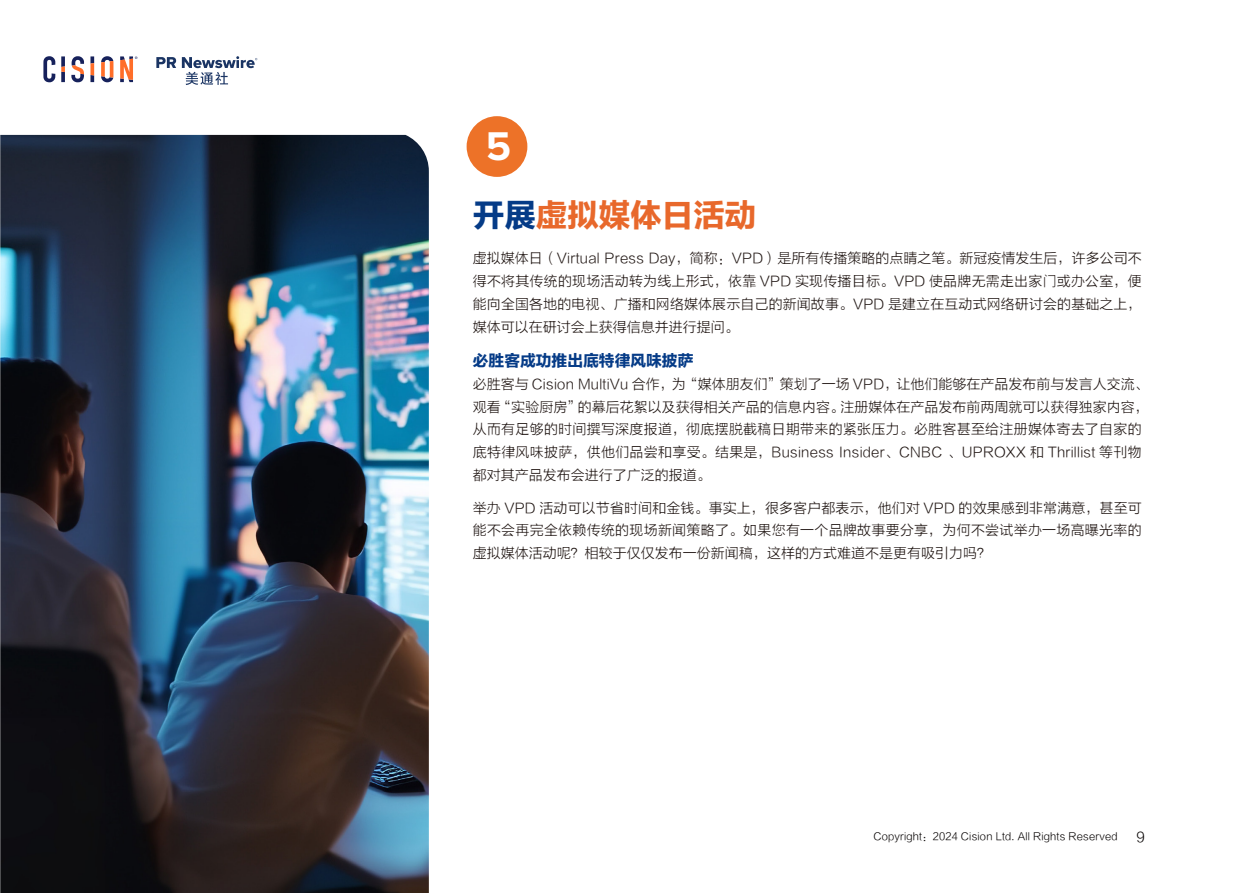
<style>
.page{position:relative;width:1241px;height:893px;background:#fff}
.page>*{position:absolute;margin:0;border:0;box-sizing:border-box;transform-origin:0 0}
.小标题{font:700 41.65px "Proxima Nova";color:#fff}
.标题橘{font:31.5px "FZLTDHK GBK1 0";color:#e8682b}
.正文小标题{font:15.75px "FZLTDHK GBK1 0";color:#053b87}
.正文{font:14px/22.8px "FZLTXHK";color:#231916;text-align:justify}
.t1{font:14px "FZLTXHK";color:#050101}
.t2{font:10.5px "FZLTXHK";color:#050101}
.s1{color:#053b87}
</style>
<div class="page">
<svg style="left:156px;top:57px;width:20px;height:11px"></svg>
<svg style="left:182px;top:56px;width:75px;height:29px"></svg>
<svg style="left:61px;top:56px;width:4px;height:10px"></svg>
<svg style="left:61px;top:72px;width:4px;height:10px"></svg>
<svg style="left:61px;top:66px;width:4px;height:6px"></svg>
<svg style="left:71px;top:56px;width:13px;height:26px"></svg>
<svg style="left:90px;top:75px;width:4px;height:7px"></svg>
<svg style="left:90px;top:56px;width:4px;height:7px"></svg>
<svg style="left:90px;top:63px;width:4px;height:12px"></svg>
<svg style="left:101px;top:56px;width:12px;height:26px"></svg>
<svg style="left:43px;top:56px;width:12px;height:26px"></svg>
<svg style="left:120px;top:56px;width:17px;height:26px"></svg>
<img style="left:0;top:135px;width:429px;height:758px">
<div style="left:466px;top:116px;width:61px;height:61px;background:#ed7228;border-radius:50%"></div>
<p class="小标题" style="left:486px;top:127px;width:27px">5</p>
<p class="标题橘" style="left:472px;top:198px;width:285px"><span class="s1">开展</span>虚拟媒体日活动</p>
<p class="正文" style="left:472px;top:247px;width:670px">虚拟媒体日（Virtual Press Day，简称：VPD）是所有传播策略的点睛之笔。新冠疫情发生后，许多公司不得不将其传统的现场活动转为线上形式，依靠 VPD 实现传播目标。VPD 使品牌无需走出家门或办公室，便能向全国各地的电视、广播和网络媒体展示自己的新闻故事。VPD 是建立在互动式网络研讨会的基础之上，媒体可以在研讨会上获得信息并进行提问。</p>
<p class="正文小标题" style="left:472px;top:352px;width:222px">必胜客成功推出底特律风味披萨</p>
<p class="正文" style="left:472px;top:373px;width:677px;text-align:left">必胜客与 Cision MultiVu 合作，为“媒体朋友们”策划了一场 VPD，让他们能够在产品发布前与发言人交流、观看“实验厨房”的幕后花絮以及获得相关产品的信息内容。注册媒体在产品发布前两周就可以获得独家内容，从而有足够的时间撰写深度报道，彻底摆脱截稿日期带来的紧张压力。必胜客甚至给注册媒体寄去了自家的底特律风味披萨，供他们品尝和享受。结果是，Business Insider、CNBC 、UPROXX 和 Thrillist 等刊物都对其产品发布会进行了广泛的报道。</p>
<p class="正文" style="left:472px;top:497px;width:670px">举办 VPD 活动可以节省时间和金钱。事实上，很多客户都表示，他们对 VPD 的效果感到非常满意，甚至可能不会再完全依赖传统的现场新闻策略了。如果您有一个品牌故事要分享，为何不尝试举办一场高曝光率的虚拟媒体活动呢？相较于仅仅发布一份新闻稿，这样的方式难道不是更有吸引力吗？</p>
<p class="t2" style="left:873px;top:831px;width:246px">Copyright：2024 Cision Ltd. All Rights Reserved</p>
<p class="t1" style="left:1136px;top:829px;width:10px">9</p>
</div>
